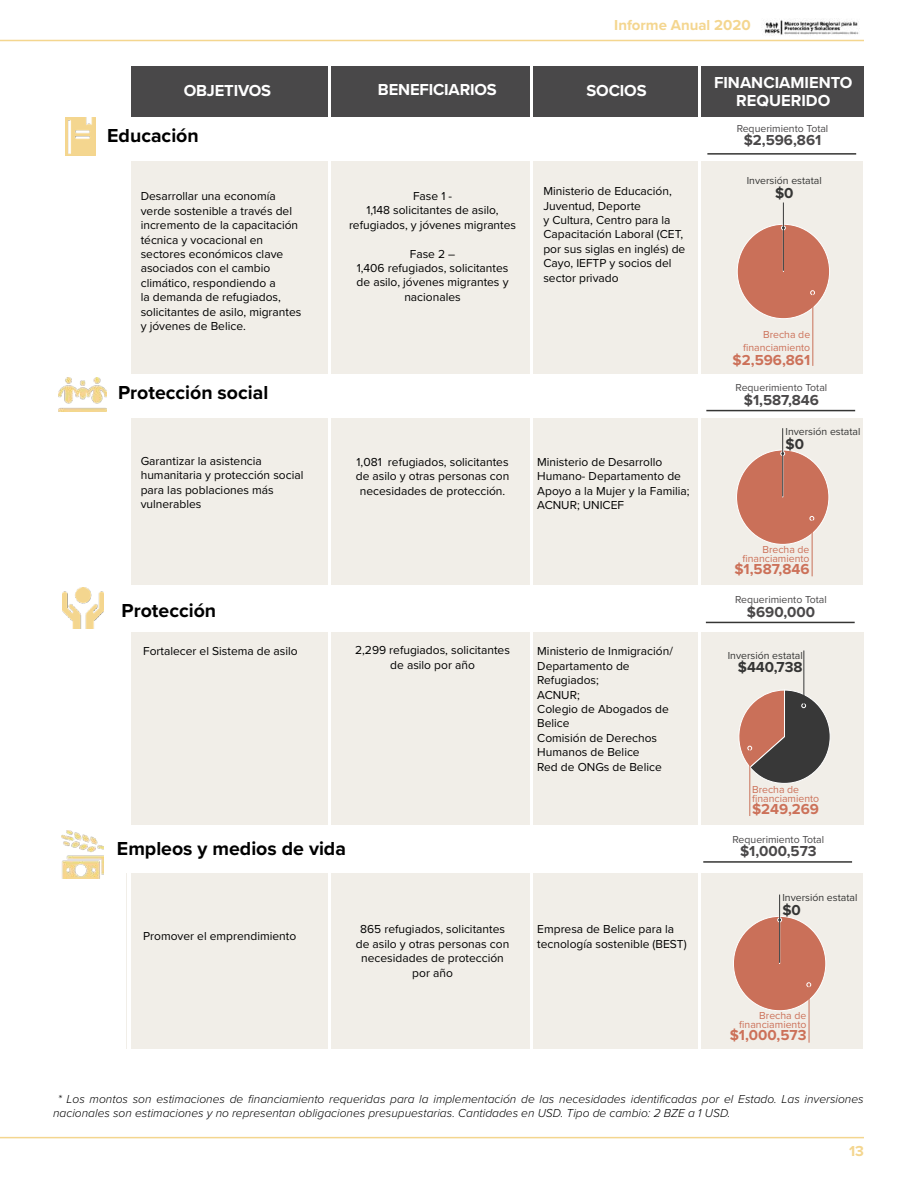
<style>
.page{position:relative;width:918px;height:1188px;background:#fff}
.page>*{position:absolute;margin:0;border:0;box-sizing:border-box;transform-origin:0 0}
.t1{font:700 19.5px "Proxima Nova";color:#000}
.t2{font:700 16.5px/18px "Proxima Nova";letter-spacing:-.01em;color:#fff;text-align:center}
.t3{font:700 15px "Proxima Nova";color:#cc7159}
.t4{font:700 15px "Proxima Nova";color:#4a4849}
.t5{font:700 15px "Proxima Nova";color:#f4d68f}
.t6{font:700 15px "Proxima Nova";color:#353534}
.t7{font:12px/14.4px "Proxima Nova";color:#000}
.t8{font:italic 300 12px/14.4px "Proxima Nova";color:#000}
.t9{font:10.5px/9px "Proxima Nova";color:#cc7159;text-align:right}
.t10{font:10.5px "Proxima Nova";color:#4a4849}
.t11{font:10.5px "Proxima Nova";color:#353534}
</style>
<div class="page">
<hr style="left:0;top:40px;width:864px;height:1px;background:#f4d68f">
<hr style="left:0;top:1137px;width:864px;height:1px;background:#f4d68f">
<img style="left:764px;top:18px;width:95px;height:17px">
<div style="left:129px;top:66px;width:735px;height:51px;background:#494849"></div>
<div style="left:127px;top:161px;width:736px;height:212px;background:#f1eee8"></div>
<div style="left:127px;top:418px;width:736px;height:167px;background:#f1eee8"></div>
<div style="left:127px;top:632px;width:737px;height:193px;background:#f1eee8"></div>
<div style="left:127px;top:873px;width:736px;height:175px;background:#f1eee8"></div>
<hr style="left:127px;top:58px;width:4px;height:1009px;background:#fff">
<hr style="left:328px;top:64px;width:3px;height:1011px;background:#fff">
<hr style="left:530px;top:59px;width:3px;height:1007px;background:#fff">
<hr style="left:698px;top:61px;width:3px;height:1005px;background:#fff">
<img style="left:66px;top:118px;width:30px;height:37px">
<img style="left:59px;top:377px;width:47px;height:34px">
<img style="left:63px;top:588px;width:41px;height:41px">
<img style="left:61px;top:830px;width:43px;height:48px">
<svg style="left:737px;top:224px;width:93px;height:95px"></svg>
<svg style="left:736px;top:449px;width:93px;height:96px"></svg>
<svg style="left:733px;top:916px;width:93px;height:95px"></svg>
<svg style="left:739px;top:689px;width:91px;height:95px"></svg>
<hr style="left:783px;top:203px;width:1px;height:68px;background:#383938">
<hr style="left:782px;top:428px;width:1px;height:69px;background:#383938">
<hr style="left:779px;top:895px;width:1px;height:68px;background:#383938">
<hr style="left:804px;top:651px;width:1px;height:55px;background:#383938">
<hr style="left:813px;top:291px;width:1px;height:75px;background:#c97159">
<hr style="left:812px;top:517px;width:1px;height:59px;background:#c97159">
<hr style="left:809px;top:984px;width:1px;height:59px;background:#c97159">
<hr style="left:750px;top:748px;width:1px;height:68px;background:#c97159">
<hr style="left:707px;top:153px;width:149px;height:2px;background:#353534">
<hr style="left:706px;top:410px;width:149px;height:1px;background:#353534">
<hr style="left:703px;top:861px;width:149px;height:2px;background:#353534">
<hr style="left:706px;top:622px;width:149px;height:1px;background:#353534">
<p class="t5" style="left:614px;top:13px;width:138px">Informe Anual 2020</p>
<h2 class="t2" style="left:184px;top:81px;width:89px">OBJETIVOS</h2>
<h2 class="t2" style="left:378px;top:81px;width:120px">BENEFICIARIOS</h2>
<h2 class="t2" style="left:587px;top:81px;width:62px">SOCIOS</h2>
<h1 class="t1" style="left:107px;top:121px;width:93px">Educación</h1>
<p class="t7" style="left:141px;top:189px;width:162px">Desarrollar una economía verde sostenible a través del incremento de la capacitación técnica y vocacional en sectores económicos clave asociados con el cambio climático, respondiendo a<br>la demanda de refugiados, solicitantes de asilo, migrantes y jóvenes de Belice.</p>
<h1 class="t1" style="left:118px;top:377px;width:152px">Protección social</h1>
<p class="t7" style="left:141px;top:453px;width:164px">Garantizar la asistencia humanitaria y protección social para las poblaciones más vulnerables</p>
<h1 class="t1" style="left:122px;top:596px;width:96px">Protección</h1>
<p class="t7" style="left:143px;top:644px;width:156px">Fortalecer el Sistema de asilo</p>
<p class="t7" style="left:349px;top:188px;width:169px;text-align:center">Fase 1 -<br>1,148 solicitantes de asilo, refugiados, y jóvenes migrantes</p>
<p class="t7" style="left:357px;top:246px;width:153px;text-align:center">Fase 2 –<br>1,406 refugiados, solicitantes de asilo, jóvenes migrantes y nacionales</p>
<p class="t7" style="left:543px;top:183px;width:143px">Ministerio de Educación,<br>Juventud, Deporte<br>y Cultura, Centro para la<br>Capacitación Laboral (CET, por sus siglas en inglés) de<br>Cayo, IEFTP y socios del sector privado</p>
<p class="t7" style="left:356px;top:454px;width:155px;text-align:center">1,081 refugiados, solicitantes de asilo y otras personas con necesidades de protección.</p>
<p class="t7" style="left:537px;top:454px;width:154px">Ministerio de Desarrollo<br>Humano- Departamento de<br>Apoyo a la Mujer y la Familia;<br>ACNUR; UNICEF</p>
<p class="t7" style="left:355px;top:643px;width:156px;text-align:center">2,299 refugiados, solicitantes de asilo por año</p>
<p class="t7" style="left:537px;top:644px;width:137px">Ministerio de Inmigración/<br>Departamento de<br>Refugiados;<br>ACNUR;<br>Colegio de Abogados de<br>Belice<br>Comisión de Derechos<br>Humanos de Belice<br>Red de ONGs de Belice</p>
<h1 class="t1" style="left:117px;top:834px;width:230px">Empleos y medios de vida</h1>
<p class="t7" style="left:143px;top:928px;width:155px">Promover el emprendimiento</p>
<p class="t7" style="left:356px;top:922px;width:155px;text-align:center">865 refugiados, solicitantes de asilo y otras personas con necesidades de protección por año</p>
<p class="t7" style="left:537px;top:922px;width:151px">Empresa de Belice para la tecnología sostenible (BEST)</p>
<h2 class="t2" style="left:714px;top:73px;width:140px">FINANCIAMIENTO<br>REQUERIDO</h2>
<p class="t10" style="left:737px;top:120px;width:93px">Requerimiento Total</p>
<p class="t4" style="left:744px;top:129px;width:79px">$2,596,861</p>
<p class="t11" style="left:747px;top:173px;width:76px">Inversión estatal</p>
<p class="t6" style="left:775px;top:181px;width:20px">$0</p>
<p class="t9" style="left:743px;top:327px;width:69px;line-height:13.5px">Brecha de financiamiento</p>
<p class="t3" style="left:733px;top:348px;width:79px">$2,596,861</p>
<p class="t10" style="left:736px;top:380px;width:93px">Requerimiento Total</p>
<p class="t4" style="left:744px;top:389px;width:77px">$1,587,846</p>
<p class="t11" style="left:786px;top:424px;width:76px">Inversión estatal</p>
<p class="t6" style="left:786px;top:432px;width:20px">$0</p>
<p class="t9" style="left:742px;top:544px;width:69px">Brecha de financiamiento</p>
<p class="t3" style="left:734px;top:558px;width:77px">$1,587,846</p>
<p class="t10" style="left:735px;top:592px;width:93px">Requerimiento Total</p>
<p class="t4" style="left:747px;top:600px;width:70px">$690,000</p>
<p class="t11" style="left:728px;top:647px;width:76px">Inversión estatal</p>
<p class="t6" style="left:738px;top:656px;width:66px">$440,738</p>
<p class="t9" style="left:752px;top:785px;width:69px;text-align:left">Brecha de financiamiento</p>
<p class="t3" style="left:752px;top:798px;width:69px">$249,269</p>
<p class="t10" style="left:733px;top:831px;width:93px">Requerimiento Total</p>
<p class="t4" style="left:740px;top:840px;width:78px">$1,000,573</p>
<p class="t11" style="left:782px;top:890px;width:76px">Inversión estatal</p>
<p class="t6" style="left:782px;top:899px;width:20px">$0</p>
<p class="t9" style="left:739px;top:1011px;width:69px">Brecha de financiamiento</p>
<p class="t3" style="left:730px;top:1024px;width:78px">$1,000,573</p>
<p class="t8" style="left:53px;top:1091px;width:812px;text-indent:5px">* Los montos son estimaciones de financiamiento requeridas para la implementación de las necesidades identificadas por el Estado. Las inversiones nacionales son estimaciones y no representan obligaciones presupuestarias. Cantidades en USD. Tipo de cambio: 2 BZE a 1 USD.</p>
<p class="t5" style="left:849px;top:1140px;width:16px">13</p>
</div>
